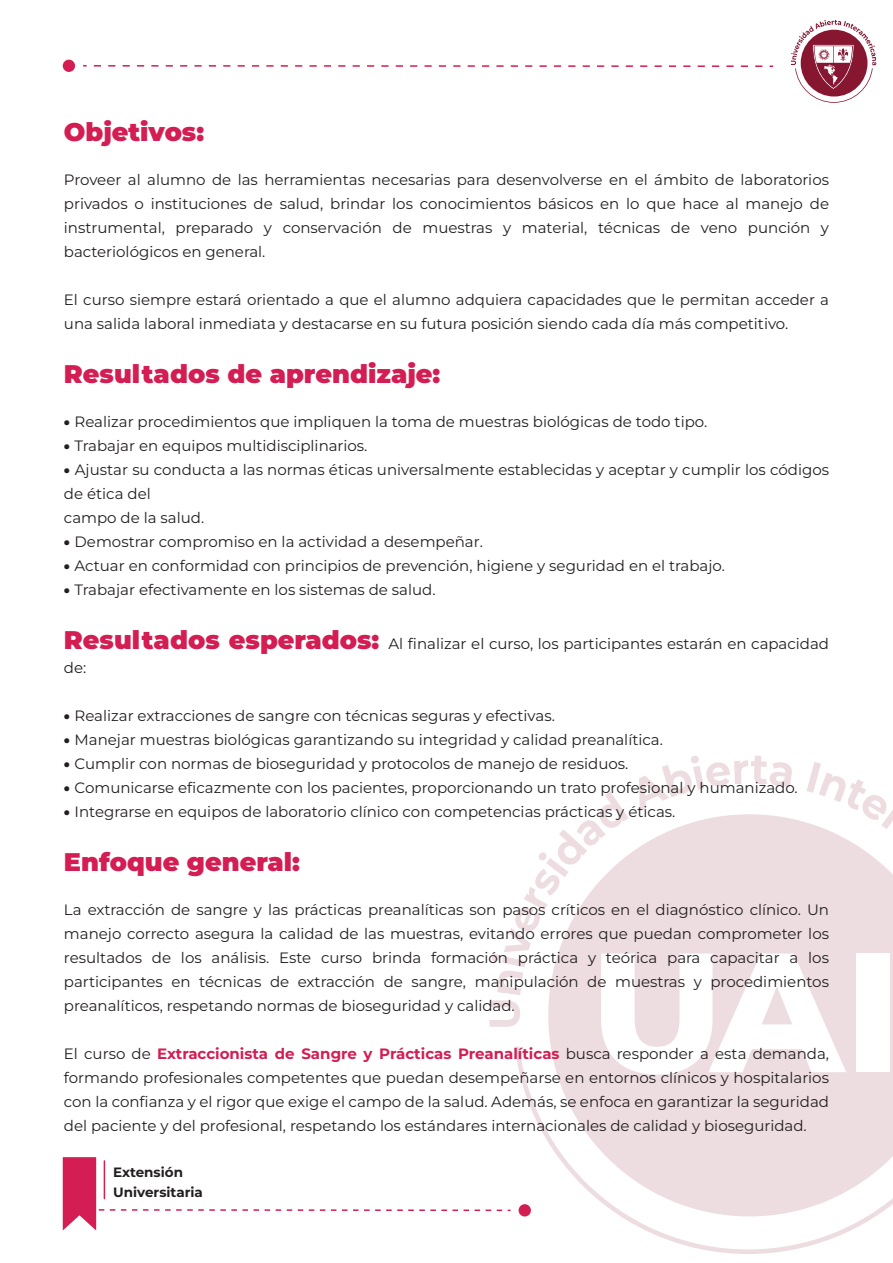
<style>
.page{position:relative;width:893px;height:1263px;background:#fff}
.page>*{position:absolute;margin:0;border:0;box-sizing:border-box;transform-origin:0 0}
.t1{font:900 25.5px "Montserrat";color:#d31d53}
.t2{font:15px/24px "Montserrat";color:#231f20;text-align:justify}
.t3{font:700 13.5px/20.9px "Montserrat";color:#231f20}
.s1{font-weight:900}
.s2{font-weight:900;font-size:25.5px;color:#d31d53}
.s3{font-weight:700;color:#d31d53}
</style>
<div class="page">
<svg style="left:94px;top:65px;width:679px;height:2px"></svg>
<div style="left:63px;top:60px;width:12px;height:12px;background:#d31d53;border-radius:50%"></div>
<svg style="left:62px;top:755px;width:831px;height:499px"></svg>
<div style="left:519px;top:1204px;width:12px;height:12px;background:#d31d53;border-radius:50%"></div>
<svg style="left:791px;top:20px;width:85px;height:83px"></svg>
<h1 class="t1" style="left:64px;top:113px;width:142px">Objetivos:</h1>
<p class="t2" style="left:64px;top:167px;width:767px">Proveer al alumno de las herramientas necesarias para desenvolverse en el ámbito de laboratorios privados o instituciones de salud, brindar los conocimientos básicos en lo que hace al manejo de instrumental, preparado y conservación de muestras y material, técnicas de veno punción y bacteriológicos en general.</p>
<p class="t2" style="left:64px;top:287px;width:767px">El curso siempre estará orientado a que el alumno adquiera capacidades que le permitan acceder a una salida laboral inmediata y destacarse en su futura posición siendo cada día más competitivo.</p>
<h1 class="t1" style="left:64px;top:355px;width:378px">Resultados de aprendizaje:</h1>
<p class="t2" style="left:64px;top:409px;width:645px"><span class="s1">•</span> Realizar procedimientos que impliquen la toma de muestras biológicas de todo tipo.</p>
<p class="t2" style="left:64px;top:433px;width:305px"><span class="s1">•</span> Trabajar en equipos multidisciplinarios.</p>
<p class="t2" style="left:64px;top:457px;width:767px;text-align:left"><span class="s1">•</span> Ajustar su conducta a las normas éticas universalmente establecidas y aceptar y cumplir los códigos de ética del<br>campo de la salud.</p>
<p class="t2" style="left:64px;top:529px;width:420px"><span class="s1">•</span> Demostrar compromiso en la actividad a desempeñar.</p>
<p class="t2" style="left:64px;top:553px;width:662px"><span class="s1">•</span> Actuar en conformidad con principios de prevención, higiene y seguridad en el trabajo.</p>
<p class="t2" style="left:64px;top:577px;width:373px"><span class="s1">•</span> Trabajar efectivamente en los sistemas de salud.</p>
<p class="t2" style="left:64px;top:631px;width:767px"><span class="s2">Resultados esperados:</span> Al finalizar el curso, los participantes estarán en capacidad de:</p>
<p class="t2" style="left:64px;top:703px;width:492px"><span class="s1">•</span> Realizar extracciones de sangre con técnicas seguras y efectivas.</p>
<p class="t2" style="left:64px;top:727px;width:600px"><span class="s1">•</span> Manejar muestras biológicas garantizando su integridad y calidad preanalítica.</p>
<p class="t2" style="left:64px;top:751px;width:566px"><span class="s1">•</span> Cumplir con normas de bioseguridad y protocolos de manejo de residuos.</p>
<p class="t2" style="left:64px;top:775px;width:735px"><span class="s1">•</span> Comunicarse eficazmente con los pacientes, proporcionando un trato profesional y humanizado.</p>
<p class="t2" style="left:64px;top:799px;width:613px"><span class="s1">•</span> Integrarse en equipos de laboratorio clínico con competencias prácticas y éticas.</p>
<h1 class="t1" style="left:64px;top:843px;width:237px">Enfoque general:</h1>
<p class="t2" style="left:64px;top:897px;width:767px">La extracción de sangre y las prácticas preanalíticas son pasos críticos en el diagnóstico clínico. Un manejo correcto asegura la calidad de las muestras, evitando errores que puedan comprometer los resultados de los análisis. Este curso brinda formación práctica y teórica para capacitar a los participantes en técnicas de extracción de sangre, manipulación de muestras y procedimientos preanalíticos, respetando normas de bioseguridad y calidad.</p>
<p class="t2" style="left:64px;top:1041px;width:767px">El curso de <span class="s3">Extraccionista de Sangre y Prácticas Preanalíticas</span> busca responder a esta demanda, formando profesionales competentes que puedan desempeñarse en entornos clínicos y hospitalarios con la confianza y el rigor que exige el campo de la salud. Además, se enfoca en garantizar la seguridad del paciente y del profesional, respetando los estándares internacionales de calidad y bioseguridad.</p>
<p class="t3" style="left:113px;top:1160px;width:91px">Extensión<br>Universitaria</p>
</div>
